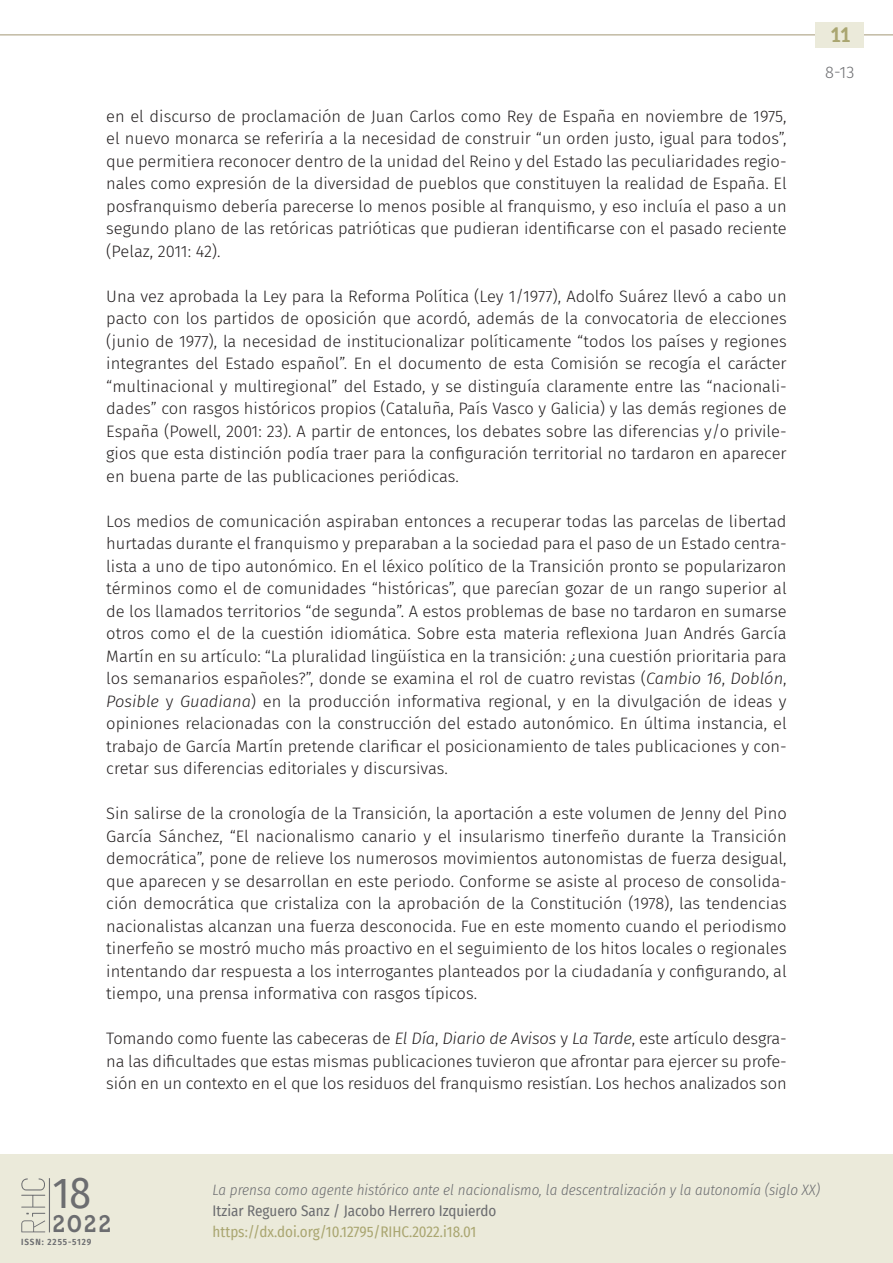
<style>
.page{position:relative;width:893px;height:1263px;background:#fff}
.page>*{position:absolute;margin:0;border:0;box-sizing:border-box;transform-origin:0 0}
.t1{font:43.2px "Fira Sans Condensed";color:#6c6d70}
.t2{font:600 24px "Gambero";color:#6c6d70}
.t3{font:600 21px "Gambero";color:#aaa671}
._00_bsc{font:300 16.5px/22.5px "Fira Sans";color:#231f20;text-align:justify}
._00_bsc_tras{font:300 16.5px/22.5px "Fira Sans";color:#231f20;text-align:justify}
.t4{font:300 16.5px "Fira Sans";color:#6c6d70}
.t5{font:italic 300 15px "Fira Sans Condensed";color:#6c6d70}
.t6{font:15px "Fira Sans Condensed";color:#aaa671}
.t7{font:15px "Fira Sans Condensed";color:#6c6d70}
.t8{font:600 9px "Fira Sans Condensed";letter-spacing:.1em;color:#6c6d70}
.s1{font-style:italic}
</style>
<div class="page">
<hr style="left:0;top:34px;width:893px;height:1px;background:#aea385">
<div style="left:816px;top:22px;width:48px;height:26px;background:#ebeada"></div>
<div style="left:0;top:1154px;width:893px;height:109px;background:#ebeada"></div>
<hr style="left:49px;top:1178px;width:1px;height:54px;background:#6c6d70">
<svg style="left:21px;top:1178px;width:24px;height:29px"></svg>
<svg style="left:21px;top:1213px;width:24px;height:19px"></svg>
<p class="t3" style="left:831px;top:22px;width:21px">11</p>
<p class="_00_bsc_tras" style="left:106px;top:105px;width:682px">en el discurso de proclamación de Juan Carlos como Rey de España en noviembre de 1975, el nuevo monarca se referiría a la necesidad de construir “un orden justo, igual para todos”, que permitiera reconocer dentro de la unidad del Reino y del Estado las peculiaridades regio&shy;nales como expresión de la diversidad de pueblos que constituyen la realidad de España. El posfranquismo debería parecerse lo menos posible al franquismo, y eso incluía el paso a un segundo plano de las retóricas patrióticas que pudieran identificarse con el pasado reciente (Pelaz, 2011: 42).</p>
<p class="_00_bsc" style="left:106px;top:285px;width:682px">Una vez aprobada la Ley para la Reforma Política (Ley 1/1977), Adolfo Suárez llevó a cabo un pacto con los partidos de oposición que acordó, además de la convocatoria de elecciones (junio de 1977), la necesidad de institucionalizar políticamente “todos los países y regiones integrantes del Estado español”. En el documento de esta Comisión se recogía el carácter “multinacional y multiregional” del Estado, y se distinguía claramente entre las “nacionali&shy;dades” con rasgos históricos propios (Cataluña, País Vasco y Galicia) y las demás regiones de España (Powell, 2001: 23). A partir de entonces, los debates sobre las diferencias y/o privile&shy;gios que esta distinción podía traer para la configuración territorial no tardaron en aparecer en buena parte de las publicaciones periódicas.</p>
<p class="_00_bsc" style="left:106px;top:510px;width:682px">Los medios de comunicación aspiraban entonces a recuperar todas las parcelas de libertad hurtadas durante el franquismo y preparaban a la sociedad para el paso de un Estado centra&shy;lista a uno de tipo autonómico. En el léxico político de la Transición pronto se popularizaron términos como el de comunidades “históricas”, que parecían gozar de un rango superior al de los llamados territorios “de segunda”. A estos problemas de base no tardaron en sumarse otros como el de la cuestión idiomática. Sobre esta materia reflexiona Juan Andrés García Martín en su artículo: “La pluralidad lingüística en la transición: ¿una cuestión prioritaria para los semanarios españoles?”, donde se examina el rol de cuatro revistas (<span class="s1">Cambio 16</span>, <span class="s1">Doblón</span>, <span class="s1">Posible</span> y <span class="s1">Guadiana</span>) en la producción informativa regional, y en la divulgación de ideas y opiniones relacionadas con la construcción del estado autonómico. En última instancia, el trabajo de García Martín pretende clarificar el posicionamiento de tales publicaciones y con&shy;cretar sus diferencias editoriales y discursivas.</p>
<p class="_00_bsc" style="left:106px;top:802px;width:682px">Sin salirse de la cronología de la Transición, la aportación a este volumen de Jenny del Pino García Sánchez, “El nacionalismo canario y el insularismo tinerfeño durante la Transición democrática”, pone de relieve los numerosos movimientos autonomistas de fuerza desigual, que aparecen y se desarrollan en este periodo. Conforme se asiste al proceso de consolida&shy;ción democrática que cristaliza con la aprobación de la Constitución (1978), las tendencias nacionalistas alcanzan una fuerza desconocida. Fue en este momento cuando el periodismo tinerfeño se mostró mucho más proactivo en el seguimiento de los hitos locales o regionales intentando dar respuesta a los interrogantes planteados por la ciudadanía y configurando, al tiempo, una prensa informativa con rasgos típicos.</p>
<p class="_00_bsc" style="left:106px;top:1027px;width:682px">Tomando como fuente las cabeceras de <span class="s1">El Día</span>, <span class="s1">Diario de Avisos</span> y <span class="s1">La Tarde</span>, este artículo desgra&shy;na las dificultades que estas mismas publicaciones tuvieron que afrontar para ejercer su profe&shy;sión en un contexto en el que los residuos del franquismo resistían. Los hechos analizados son</p>
<p class="t4" style="left:825px;top:60px;width:31px">8-13</p>
<h1 class="t1" style="left:53px;top:1160px;width:40px">18</h1>
<h2 class="t2" style="left:53px;top:1209px;width:60px">2022</h2>
<p class="t8" style="left:21px;top:1234px;width:71px">ISSN: 2255-5129</p>
<p class="t5" style="left:213px;top:1179px;width:609px">La prensa como agente histórico ante el nacionalismo, la descentralización y la autonomía (siglo XX)</p>
<p class="t7" style="left:213px;top:1199px;width:285px">Itziar Reguero Sanz / Jacobo Herrero Izquierdo</p>
<p class="t6" style="left:213px;top:1220px;width:265px">https://dx.doi.org/10.12795/RIHC.2022.i18.01</p>
</div>
